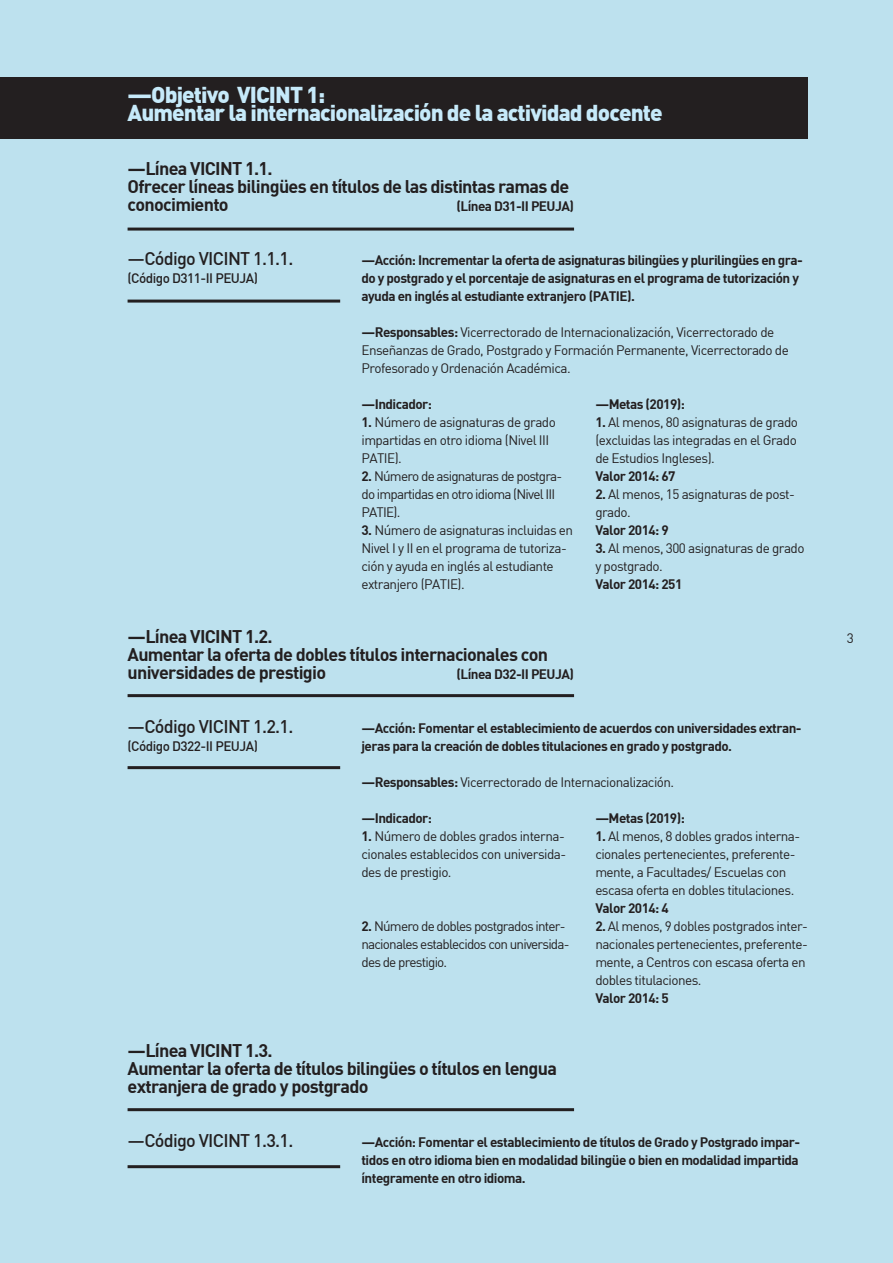
<style>
.page{position:relative;width:893px;height:1263px;background:#bde1ee}
.page>*{position:absolute;margin:0;border:0;box-sizing:border-box;transform-origin:0 0}
.t1{font:22.5px/18px "DIN Black";letter-spacing:-.04em;color:#c6eafa}
.t2{font:18px/18px "DIN Bold";letter-spacing:-.04em;color:#231f20}
.t3{font:18px "DIN Medium";letter-spacing:-.04em;color:#231f20}
.t4{font:13.5px/18px "DIN";letter-spacing:-.04em;color:#231f20}
.t5{font:13.5px/18px "DIN Bold";letter-spacing:-.04em;color:#231f20}
.t6{font:13.5px/18px "DIN";letter-spacing:-.06em;color:#231f20}
.t7{font:13.5px "DIN Medium";letter-spacing:-.04em;color:#231f20}
.s1{font-family:"DIN Bold"}
</style>
<div class="page">
<hr style="left:128px;top:228px;width:446px;height:3px;background:#231f20">
<hr style="left:128px;top:694px;width:446px;height:3px;background:#231f20">
<hr style="left:128px;top:1108px;width:446px;height:3px;background:#231f20">
<hr style="left:128px;top:300px;width:212px;height:3px;background:#231f20">
<hr style="left:128px;top:766px;width:212px;height:3px;background:#231f20">
<hr style="left:128px;top:1165px;width:212px;height:3px;background:#231f20">
<div style="left:0;top:77px;width:808px;height:62px;background:#231f20"></div>
<h1 class="t1" style="left:128px;top:85px;width:537px">—Objetivo VICINT 1:<br>Aumentar la internacionalización de la actividad docente</h1>
<h2 class="t2" style="left:128px;top:159px;width:443px">—Línea VICINT 1.1.<br>Ofrecer líneas bilingües en títulos de las distintas ramas de conocimiento</h2>
<p class="t5" style="left:456px;top:197px;width:119px">(Línea D31-II PEUJA)</p>
<h2 class="t3" style="left:128px;top:247px;width:167px">—Código VICINT 1.1.1.</h2>
<p class="t7" style="left:128px;top:270px;width:132px">(Código D311-II PEUJA)</p>
<p class="t5" style="left:361px;top:251px;width:443px">—Acción: Incrementar la oferta de asignaturas bilingües y plurilingües en gra&shy;do y postgrado y el porcentaje de asignaturas en el programa de tutorización y ayuda en inglés al estudiante extranjero (PATIE).</p>
<p class="t4" style="left:361px;top:323px;width:429px"><span class="s1">—Responsables:</span> Vicerrectorado de Internacionalización, Vicerrectorado de<br>Enseñanzas de Grado, Postgrado y Formación Permanente, Vicerrectorado de<br>Profesorado y Ordenación Académica.</p>
<p class="t5" style="left:361px;top:395px;width:72px">—Indicador:</p>
<p class="t4" style="left:361px;top:413px;width:196px"><span class="s1">1.</span> Número de asignaturas de grado impartidas en otro idioma (Nivel III<br>PATIE).</p>
<p class="t6" style="left:361px;top:467px;width:202px"><span class="s1">2.</span> Número de asignaturas de postgra&shy;do impartidas en otro idioma (Nivel III<br>PATIE).</p>
<p class="t4" style="left:361px;top:521px;width:213px"><span class="s1">3.</span> Número de asignaturas incluidas en Nivel I y II en el programa de tutoriza&shy;ción y ayuda en inglés al estudiante extranjero (PATIE).</p>
<p class="t5" style="left:595px;top:395px;width:91px">—Metas (2019):</p>
<p class="t4" style="left:595px;top:413px;width:204px;text-align:justify"><span class="s1">1.</span> Al menos, 80 asignaturas de grado (excluidas las integradas en el Grado de Estudios Ingleses).</p>
<p class="t5" style="left:595px;top:467px;width:82px">Valor 2014: 67</p>
<p class="t4" style="left:595px;top:485px;width:201px"><span class="s1">2.</span> Al menos, 15 asignaturas de post&shy;grado.</p>
<p class="t5" style="left:595px;top:521px;width:75px">Valor 2014: 9</p>
<p class="t4" style="left:595px;top:539px;width:211px"><span class="s1">3.</span> Al menos, 300 asignaturas de grado y postgrado.</p>
<p class="t5" style="left:595px;top:574px;width:89px">Valor 2014: 251</p>
<h2 class="t2" style="left:128px;top:627px;width:422px">—Línea VICINT 1.2.<br>Aumentar la oferta de dobles títulos internacionales con universidades de prestigio</h2>
<p class="t5" style="left:456px;top:665px;width:119px">(Línea D32-II PEUJA)</p>
<h2 class="t3" style="left:128px;top:715px;width:167px">—Código VICINT 1.2.1.</h2>
<p class="t7" style="left:128px;top:738px;width:132px">(Código D322-II PEUJA)</p>
<p class="t5" style="left:361px;top:719px;width:442px">—Acción: Fomentar el establecimiento de acuerdos con universidades extran&shy;jeras para la creación de dobles titulaciones en grado y postgrado.</p>
<p class="t4" style="left:361px;top:773px;width:314px"><span class="s1">—Responsables:</span> Vicerrectorado de Internacionalización.</p>
<p class="t5" style="left:361px;top:809px;width:72px">—Indicador:</p>
<p class="t4" style="left:361px;top:827px;width:206px;text-align:justify"><span class="s1">1.</span> Número de dobles grados interna&shy;cionales establecidos con universida&shy;des de prestigio.</p>
<p class="t6" style="left:361px;top:917px;width:210px"><span class="s1">2.</span> Número de dobles postgrados inter&shy;nacionales establecidos con universida&shy;des de prestigio.</p>
<p class="t5" style="left:595px;top:809px;width:91px">—Metas (2019):</p>
<p class="t4" style="left:595px;top:827px;width:206px"><span class="s1">1.</span> Al menos, 8 dobles grados interna&shy;cionales pertenecientes, preferente&shy;mente, a Facultades/ Escuelas con escasa oferta en dobles titulaciones.</p>
<p class="t5" style="left:595px;top:899px;width:75px">Valor 2014: 4</p>
<p class="t4" style="left:595px;top:917px;width:214px"><span class="s1">2.</span> Al menos, 9 dobles postgrados inter&shy;nacionales pertenecientes, preferente&shy;mente, a Centros con escasa oferta en dobles titulaciones.</p>
<p class="t5" style="left:595px;top:989px;width:75px">Valor 2014: 5</p>
<h2 class="t2" style="left:128px;top:1041px;width:431px">—Línea VICINT 1.3.<br>Aumentar la oferta de títulos bilingües o títulos en lengua extranjera de grado y postgrado</h2>
<h2 class="t3" style="left:128px;top:1129px;width:167px">—Código VICINT 1.3.1.</h2>
<p class="t5" style="left:361px;top:1133px;width:440px;text-align:justify">—Acción: Fomentar el establecimiento de títulos de Grado y Postgrado impar&shy;tidos en otro idioma bien en modalidad bilingüe o bien en modalidad impartida íntegramente en otro idioma.</p>
<p class="t4" style="left:847px;top:629px;width:9px">3</p>
</div>
